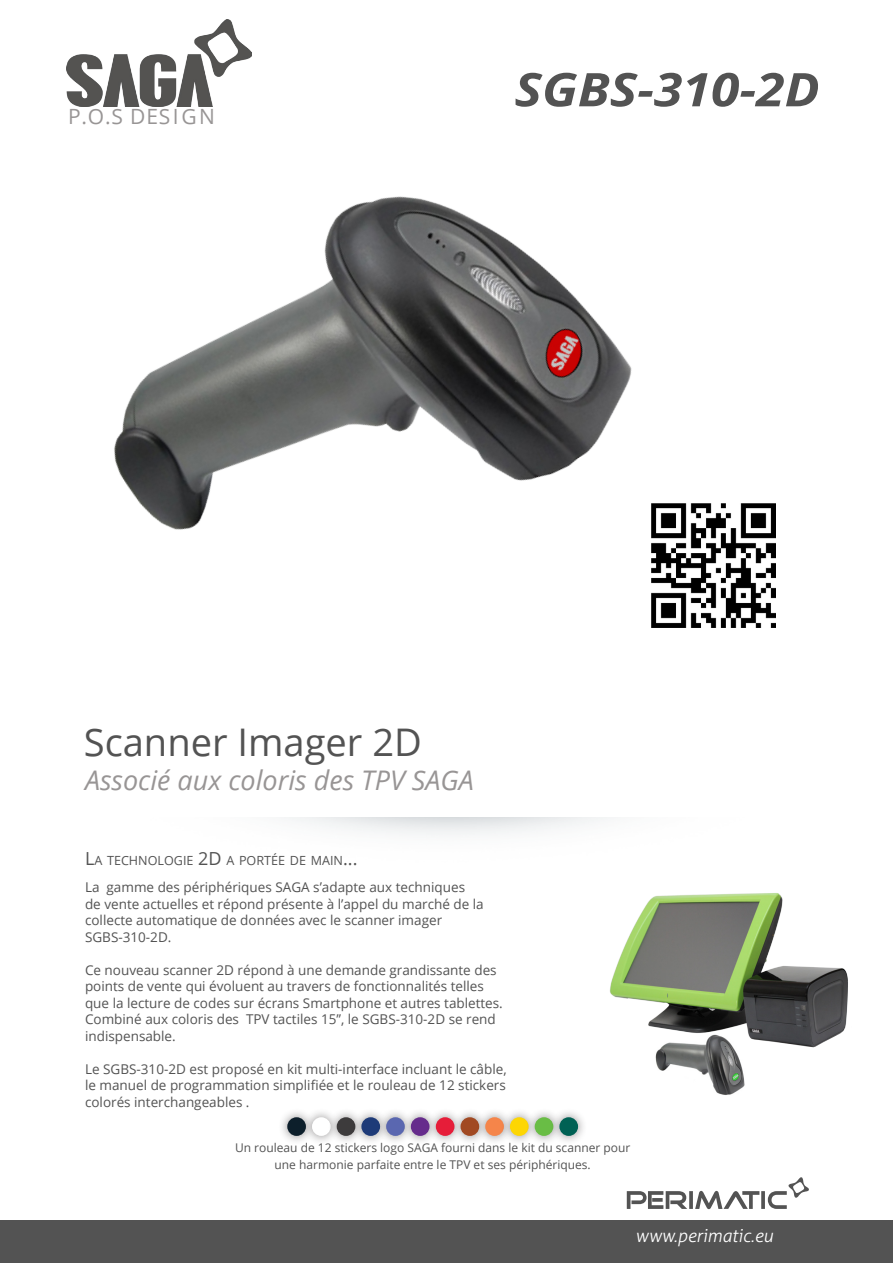
<style>
.page{position:relative;width:893px;height:1263px;background:#fff}
.page>*{position:absolute;margin:0;border:0;box-sizing:border-box;transform-origin:0 0}
.t1{font:italic 700 46.35px "Open Sans";color:#535353;scale:1.12 1}
.t2{font:38.1px "Open Sans";color:#535353}
.t3{font:italic 27px "Open Sans";color:#989595}
.t4{font:21px "Open Sans";letter-spacing:.12em;color:#989595}
.t5{font:italic 300 18px "Aller";color:#fff}
.t6{font:13.5px/16.5px "Open Sans";color:#535353}
.t7{font:12.6px "Open Sans";color:#535353}
.t8{font:12px/16.5px "Open Sans";color:#535353;text-align:center}
.s1{font-size:18px}
</style>
<div class="page">
<div style="left:0;top:1220px;width:893px;height:43px;background:#535353"></div>
<svg style="left:627px;top:1177px;width:182px;height:32px"></svg>
<div style="left:278px;top:1108px;width:37px;height:37px;background:#231f20;opacity:.5"></div>
<div style="left:287px;top:1117px;width:19px;height:19px;background:#0d1f2b;border-radius:50%"></div>
<div style="left:303px;top:1108px;width:37px;height:37px;background:#231f20;opacity:.5"></div>
<div style="left:312px;top:1117px;width:19px;height:19px;background:#fff;border-radius:50%"></div>
<div style="left:327px;top:1108px;width:38px;height:37px;background:#231f20;opacity:.5"></div>
<div style="left:337px;top:1117px;width:18px;height:19px;background:#3d3b3c;border-radius:50%"></div>
<div style="left:352px;top:1108px;width:37px;height:37px;background:#231f20;opacity:.5"></div>
<div style="left:361px;top:1117px;width:19px;height:19px;background:#1e3b78;border-radius:50%"></div>
<div style="left:377px;top:1108px;width:37px;height:37px;background:#231f20;opacity:.5"></div>
<div style="left:386px;top:1117px;width:19px;height:19px;background:#5a67b0;border-radius:50%"></div>
<div style="left:402px;top:1108px;width:37px;height:37px;background:#231f20;opacity:.5"></div>
<div style="left:411px;top:1117px;width:18px;height:19px;background:#662c8c;border-radius:50%"></div>
<div style="left:427px;top:1108px;width:37px;height:37px;background:#231f20;opacity:.5"></div>
<div style="left:436px;top:1117px;width:18px;height:19px;background:#e61d39;border-radius:50%"></div>
<div style="left:451px;top:1108px;width:37px;height:37px;background:#231f20;opacity:.5"></div>
<div style="left:461px;top:1117px;width:18px;height:19px;background:#a14922;border-radius:50%"></div>
<div style="left:476px;top:1108px;width:37px;height:37px;background:#231f20;opacity:.5"></div>
<div style="left:485px;top:1117px;width:19px;height:19px;background:#f5854a;border-radius:50%"></div>
<div style="left:501px;top:1108px;width:37px;height:37px;background:#231f20;opacity:.5"></div>
<div style="left:510px;top:1117px;width:19px;height:19px;background:#fdd603;border-radius:50%"></div>
<div style="left:525px;top:1108px;width:38px;height:37px;background:#231f20;opacity:.5"></div>
<div style="left:535px;top:1117px;width:18px;height:19px;background:#69bd45;border-radius:50%"></div>
<div style="left:550px;top:1108px;width:37px;height:37px;background:#231f20;opacity:.5"></div>
<div style="left:559px;top:1117px;width:19px;height:19px;background:#006154;border-radius:50%"></div>
<img style="left:655px;top:1051px;width:90px;height:44px">
<img style="left:67px;top:20px;width:185px;height:68px">
<img style="left:66px;top:88px;width:621px;height:540px">
<img style="left:651px;top:503px;width:124px;height:124px">
<img style="left:610px;top:893px;width:238px;height:158px">
<p class="t4" style="left:68px;top:101px;width:148px">P.O.S DESIGN</p>
<p class="t1" style="left:514px;top:57px;width:274px">SGBS-310-2D</p>
<p class="t2" style="left:84px;top:716px;width:340px">Scanner Imager 2D</p>
<p class="t3" style="left:85px;top:762px;width:390px">Associé aux coloris des TPV SAGA</p>
<p class="t7" style="left:85px;top:852px;width:274px"><span class="s1">L</span>A TECHNOLOGIE <span class="s1">2D</span> A PORTÉE DE MAIN<span class="s1">...</span></p>
<p class="t6" style="left:85px;top:879px;width:400px">La gamme des périphériques SAGA s’adapte aux techniques de vente actuelles et répond présente à l’appel du marché de la collecte automatique de données avec le scanner imager</p>
<p class="t6" style="left:85px;top:928px;width:88px">SGBS-310-2D.</p>
<p class="t6" style="left:85px;top:961px;width:419px">Ce nouveau scanner 2D répond à une demande grandissante des points de vente qui évoluent au travers de fonctionnalités telles que la lecture de codes sur écrans Smartphone et autres tablettes.<br>Combiné aux coloris des TPV tactiles 15’’, le SGBS-310-2D se rend indispensable.</p>
<p class="t6" style="left:85px;top:1060px;width:423px;text-align:justify">Le SGBS-310-2D est proposé en kit multi-interface incluant le câble, le manuel de programmation simplifiée et le rouleau de 12 stickers colorés interchangeables .</p>
<p class="t8" style="left:235px;top:1139px;width:397px">Un rouleau de 12 stickers logo SAGA fourni dans le kit du scanner pour une harmonie parfaite entre le TPV et ses périphériques.</p>
<p class="t5" style="left:635px;top:1225px;width:139px">www.perimatic.eu</p>
</div>
